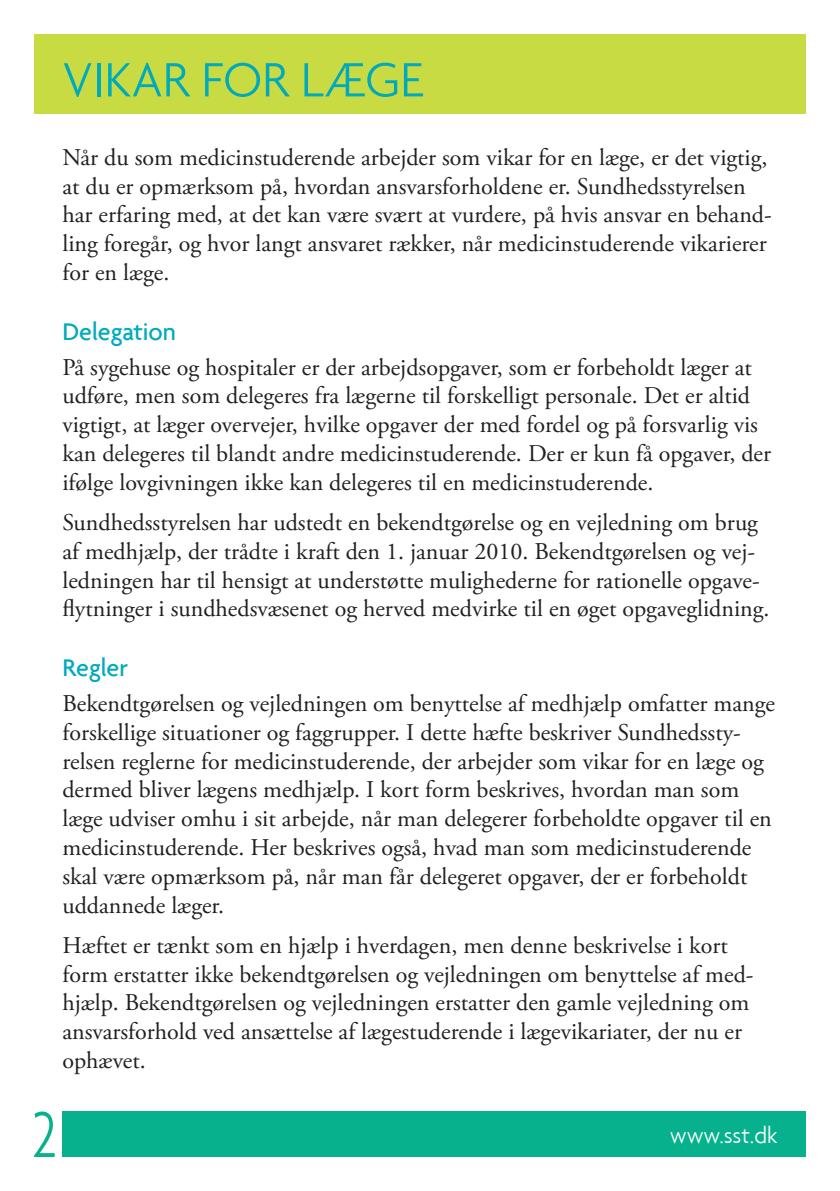
<style>
.page{position:relative;width:840px;height:1191px;background:#fff}
.page>*{position:absolute;margin:0;border:0;box-sizing:border-box;transform-origin:0 0}
.t1{font:300 70px "Agenda";color:#07b18d;scale:.8 1}
.t2{font:300 52px "Agenda";color:#00aabc}
.header1{font:500 26px "Agenda";color:#00aabc}
.brødtekst{font:24px/28.8px "Adobe Garamond Pro";color:#231f20}
.t3{font:300 24px "Agenda";color:#fff}
</style>
<div class="page">
<div style="left:34px;top:34px;width:771px;height:79px;background:#c9db43"></div>
<div style="left:62px;top:1111px;width:743px;height:46px;background:#07b18d"></div>
<p class="t2" style="left:62px;top:49px;width:362px">VIKAR FOR LÆGE</p>
<p class="brødtekst" style="left:62px;top:144px;width:710px">Når du som medicinstuderende arbejder som vikar for en læge, er det vigtig, at du er opmærksom på, hvordan ansvarsforholdene er. Sundhedsstyrelsen har erfaring med, at det kan være svært at vurdere, på hvis ansvar en behand&shy;ling foregår, og hvor langt ansvaret rækker, når medicinstuderende vikarierer for en læge.</p>
<p class="header1" style="left:62px;top:316px;width:115px">Delegation</p>
<p class="brødtekst" style="left:62px;top:353px;width:709px">På sygehuse og hospitaler er der arbejdsopgaver, som er forbeholdt læger at udføre, men som delegeres fra lægerne til forskelligt personale. Det er altid vigtigt, at læger overvejer, hvilke opgaver der med fordel og på forsvarlig vis kan delegeres til blandt andre medicinstuderende. Der er kun få opgaver, der ifølge lovgivningen ikke kan delegeres til en medicinstuderende.</p>
<p class="brødtekst" style="left:62px;top:509px;width:708px">Sundhedsstyrelsen har udstedt en bekendtgørelse og en vejledning om brug af medhjælp, der trådte i kraft den 1. januar 2010. Bekendtgørelsen og vej&shy;ledningen har til hensigt at understøtte mulighederne for rationelle opgave&shy;flytninger i sundhedsvæsenet og herved medvirke til en øget opgaveglidning.</p>
<p class="header1" style="left:62px;top:652px;width:67px">Regler</p>
<p class="brødtekst" style="left:62px;top:690px;width:713px">Bekendtgørelsen og vejledningen om benyttelse af medhjælp omfatter mange forskellige situationer og faggrupper. I dette hæfte beskriver Sundhedssty&shy;relsen reglerne for medicinstuderende, der arbejder som vikar for en læge og dermed bliver lægens medhjælp. I kort form beskrives, hvordan man som læge udviser omhu i sit arbejde, når man delegerer forbeholdte opgaver til en medicinstuderende. Her beskrives også, hvad man som medicinstuderende skal være opmærksom på, når man får delegeret opgaver, der er forbeholdt uddannede læger.</p>
<p class="brødtekst" style="left:62px;top:931px;width:692px">Hæftet er tænkt som en hjælp i hverdagen, men denne beskrivelse i kort form erstatter ikke bekendtgørelsen og vejledningen om benyttelse af med&shy;hjælp. Bekendtgørelsen og vejledningen erstatter den gamle vejledning om ansvarsforhold ved ansættelse af lægestuderende i lægevikariater, der nu er ophævet.</p>
<p class="t1" style="left:32px;top:1093px;width:33px">2</p>
<p class="t3" style="left:669px;top:1121px;width:109px">www.sst.dk</p>
</div>
